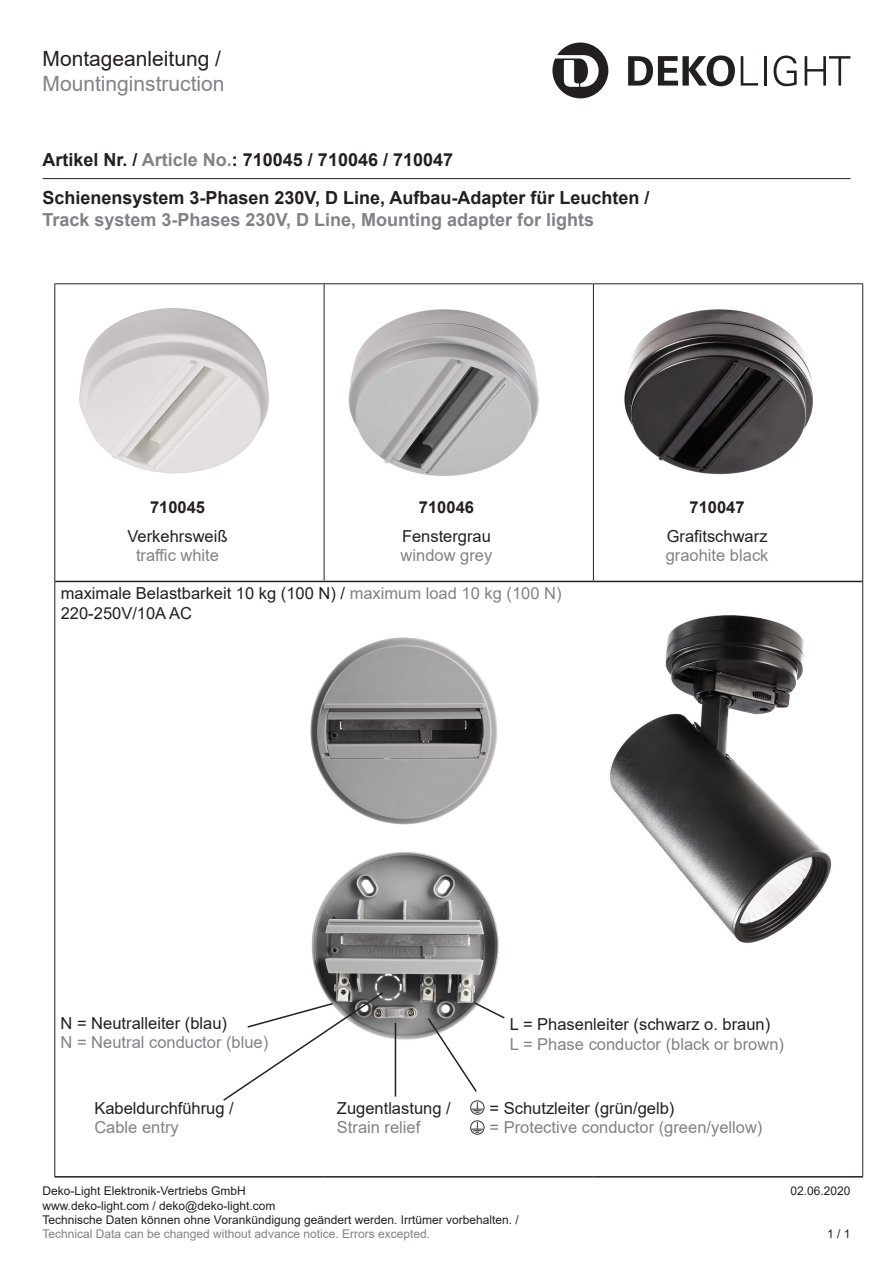
<style>
.page{position:relative;width:893px;height:1263px;background:#fff}
.page>*{position:absolute;margin:0;border:0;box-sizing:border-box;transform-origin:0 0}
.t1{font:21px "Arial";color:#808285}
.t2{font:21px "Arial";color:#231f20}
.Artikel_Nummer{font:700 18px "Arial";color:#231f20}
.Artikel_Nummer-2{font:700 18px "Arial";color:#808285}
.Lauftext{font:16.5px "Arial";color:#231f20}
.Lauftext-2{font:16.5px "Arial";color:#808285}
.Hervorhebung___Wicht{font:700 16.5px "Arial";color:#231f20}
.t3{font:12px/14.4px "Arial";color:#231f20}
.t4{font:12px "Arial";color:#808285}
.s1{color:#808285}
</style>
<div class="page">
<hr style="left:43px;top:178px;width:807px;height:1px;background:#231f20">
<svg style="left:552px;top:43px;width:56px;height:55px"></svg>
<svg style="left:628px;top:55px;width:107px;height:31px"></svg>
<svg style="left:741px;top:56px;width:17px;height:30px"></svg>
<hr style="left:764px;top:56px;width:2px;height:30px;background:#231f20">
<svg style="left:774px;top:56px;width:23px;height:30px"></svg>
<svg style="left:805px;top:56px;width:45px;height:30px"></svg>
<hr style="left:55px;top:581px;width:269px;height:1px;background:#231f20">
<hr style="left:324px;top:581px;width:269px;height:1px;background:#231f20">
<hr style="left:593px;top:581px;width:269px;height:1px;background:#231f20">
<hr style="left:54px;top:1176px;width:270px;height:1px;background:#231f20">
<hr style="left:324px;top:1176px;width:269px;height:1px;background:#231f20">
<hr style="left:593px;top:1176px;width:270px;height:1px;background:#231f20">
<hr style="left:54px;top:283px;width:270px;height:1px;background:#231f20">
<hr style="left:54px;top:284px;width:1px;height:297px;background:#231f20">
<hr style="left:324px;top:283px;width:269px;height:1px;background:#231f20">
<hr style="left:324px;top:284px;width:1px;height:297px;background:#231f20">
<hr style="left:593px;top:283px;width:270px;height:1px;background:#231f20">
<hr style="left:593px;top:284px;width:1px;height:297px;background:#231f20">
<hr style="left:862px;top:284px;width:1px;height:297px;background:#231f20">
<hr style="left:54px;top:581px;width:1px;height:595px;background:#231f20">
<hr style="left:862px;top:581px;width:1px;height:595px;background:#231f20">
<img style="left:79px;top:308px;width:190px;height:166px">
<img style="left:310px;top:637px;width:188px;height:188px">
<img style="left:348px;top:309px;width:191px;height:167px">
<img style="left:311px;top:852px;width:188px;height:190px">
<img style="left:624px;top:309px;width:189px;height:166px">
<img style="left:609px;top:615px;width:223px;height:328px">
<img style="left:470px;top:1100px;width:15px;height:15px">
<img style="left:470px;top:1120px;width:15px;height:15px">
<svg style="left:223px;top:991px;width:162px;height:110px"></svg>
<svg style="left:426px;top:1001px;width:79px;height:91px"></svg>
<hr style="left:395px;top:1023px;width:1px;height:73px;background:#231f20">
<p class="t2" style="left:43px;top:44px;width:180px">Montageanleitung /</p>
<p class="t1" style="left:43px;top:69px;width:184px">Mountinginstruction</p>
<p class="Artikel_Nummer" style="left:43px;top:147px;width:412px">Artikel Nr. / <span class="s1">Article No.</span>: 710045 / 710046 / 710047</p>
<p class="Artikel_Nummer" style="left:43px;top:185px;width:608px">Schienensystem 3-Phasen 230V, D Line, Aufbau-Adapter für Leuchten /</p>
<p class="Artikel_Nummer-2" style="left:43px;top:207px;width:553px">Track system 3-Phases 230V, D Line, Mounting adapter for lights</p>
<p class="Hervorhebung___Wicht" style="left:150px;top:496px;width:57px">710045</p>
<p class="Lauftext" style="left:128px;top:524px;width:101px">Verkehrsweiß</p>
<p class="Lauftext-2" style="left:136px;top:544px;width:85px">traffic white</p>
<p class="Hervorhebung___Wicht" style="left:419px;top:496px;width:57px">710046</p>
<p class="Lauftext" style="left:402px;top:524px;width:90px">Fenstergrau</p>
<p class="Lauftext-2" style="left:401px;top:544px;width:93px">window grey</p>
<p class="Lauftext" style="left:61px;top:582px;width:502px">maximale Belastbarkeit 10 kg (100 N) / <span class="s1">maximum load 10 kg (100 N)</span></p>
<p class="Lauftext" style="left:61px;top:602px;width:133px">220-250V/10A AC</p>
<p class="Hervorhebung___Wicht" style="left:690px;top:496px;width:57px">710047</p>
<p class="Lauftext" style="left:667px;top:524px;width:102px">Grafitschwarz</p>
<p class="Lauftext-2" style="left:666px;top:544px;width:104px">graohite black</p>
<p class="Lauftext" style="left:61px;top:1011px;width:168px">N = Neutralleiter (blau)</p>
<p class="Lauftext-2" style="left:61px;top:1031px;width:209px">N = Neutral conductor (blue)</p>
<p class="Lauftext" style="left:94px;top:1096px;width:141px">Kabeldurchführug /</p>
<p class="Lauftext-2" style="left:94px;top:1116px;width:86px">Cable entry</p>
<p class="Lauftext" style="left:337px;top:1096px;width:115px">Zugentlastung /</p>
<p class="Lauftext-2" style="left:337px;top:1116px;width:85px">Strain relief</p>
<p class="Lauftext" style="left:510px;top:1013px;width:262px">L = Phasenleiter (schwarz o. braun)</p>
<p class="Lauftext-2" style="left:510px;top:1032px;width:276px">L = Phase conductor (black or brown)</p>
<p class="Lauftext" style="left:490px;top:1096px;width:186px">= Schutzleiter (grün/gelb)</p>
<p class="Lauftext-2" style="left:490px;top:1116px;width:274px">= Protective conductor (green/yellow)</p>
<p class="t3" style="left:43px;top:1184px;width:205px">Deko-Light Elektronik-Vertriebs GmbH</p>
<p class="t3" style="left:790px;top:1184px;width:62px">02.06.2020</p>
<p class="t3" style="left:43px;top:1198px;width:478px">www.deko-light.com / deko@deko-light.com<br>Technische Daten können ohne Vorankündigung geändert werden. Irrtümer vorbehalten. /</p>
<p class="t4" style="left:43px;top:1226px;width:389px">Technical Data can be changed without advance notice. Errors excepted.</p>
<p class="t3" style="left:827px;top:1227px;width:25px">1 / 1</p>
</div>
